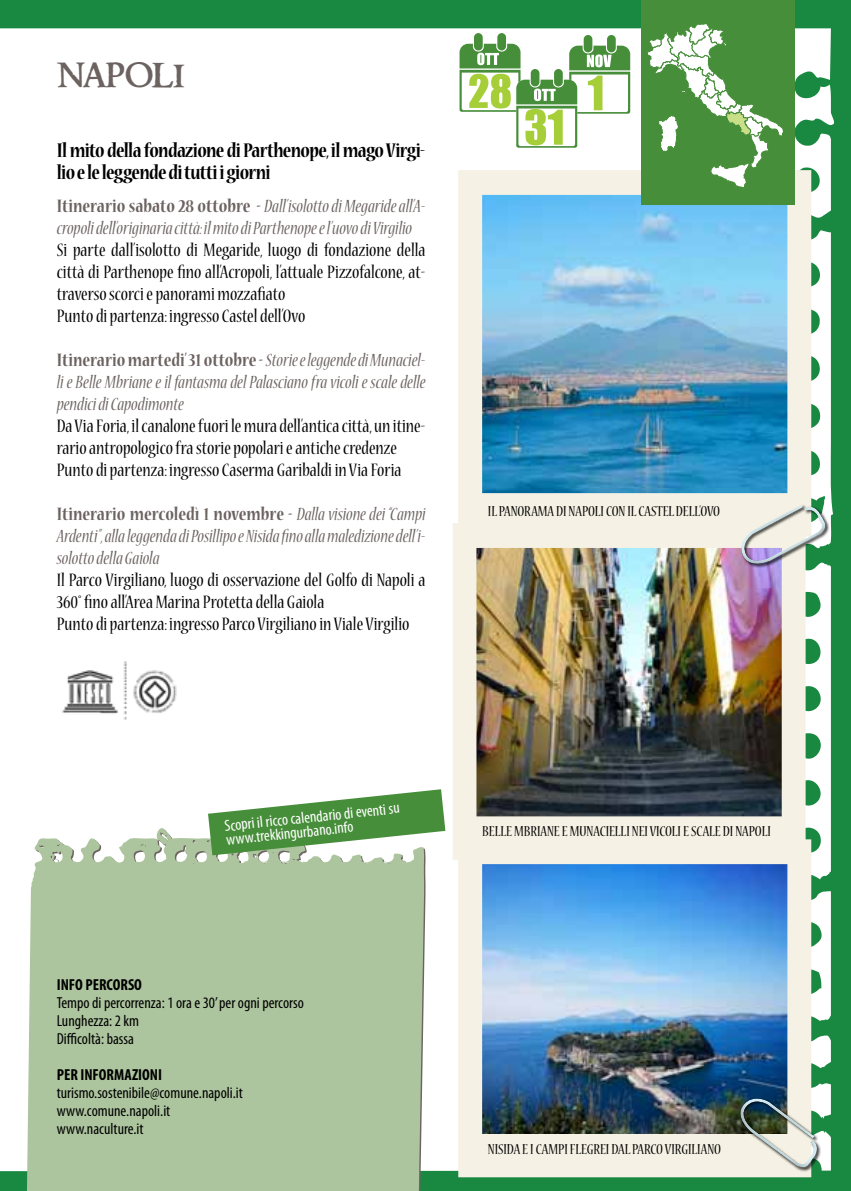
<style>
.page{position:relative;width:851px;height:1191px;background:#fff}
.page>*{position:absolute;margin:0;border:0;box-sizing:border-box;transform-origin:0 0}
.t1{font:500 40px "Ringbearer";letter-spacing:-.04em;color:#6c6361}
.t2{font:700 condensed 22px/22px "Nueva Std";letter-spacing:-.03em;color:#000}
.t3{font:condensed 20px/22px "Nueva Std";color:#000}
.t4{font:italic condensed 20px/22px "Nueva Std";color:#6c6361;text-align:justify}
.t5{font:condensed 16px/18px "Myriad Pro";color:#000}
.t6{font:condensed 16px "Nueva Std";color:#000}
.t7{font:condensed 16px/14px "Myriad Pro";color:#fff}
.t8{font:700 condensed 16px "Myriad Pro";color:#000}
.s1{font-weight:700;font-style:normal}
.s2{font-style:normal;color:#000}
</style>
<div class="page">
<div style="left:0;top:0;width:850px;height:1191px;background:#198942"></div>
<div style="left:0;top:28px;width:833px;height:1143px;background:#fff"></div>
<div style="left:24px;top:828px;width:400px;height:363px;background:#adc59e"></div>
<img style="left:458px;top:839px;width:353px;height:338px">
<img style="left:452px;top:523px;width:353px;height:336px">
<img style="left:458px;top:170px;width:353px;height:366px">
<svg style="left:733px;top:484px;width:99px;height:100px;background:#c3cbcc"></svg>
<img style="left:737px;top:1091px;width:84px;height:81px">
<div style="left:641px;top:0;width:153px;height:204px;background:#478e3a"></div>
<svg style="left:648px;top:24px;width:135px;height:163px"></svg>
<svg style="left:459px;top:33px;width:171px;height:115px;background:#c2dab3"></svg>
<img style="left:59px;top:660px;width:121px;height:59px">
<svg style="left:208px;top:789px;width:237px;height:66px;background:#88b580"></svg>
<h1 class="t1" style="left:57px;top:46px;width:130px">NAPOLI</h1>
<p class="t2" style="left:57px;top:140px;width:370px">Il mito della fondazione di Parthenope, il mago Virgi&shy;lio e le leggende di tutti i giorni</p>
<p class="t4" style="left:57px;top:196px;width:370px"><span class="s1">Itinerario sabato 28 ottobre</span> <span class="s2">-</span> Dall’isolotto di Megaride all’A&shy;cropoli dell’originaria città: il mito di Parthenope e l’uovo di Virgilio</p>
<p class="t3" style="left:57px;top:240px;width:370px">Si parte dall’isolotto di Megaride, luogo di fondazione della città di Parthenope fino all’Acropoli, l’attuale Pizzofalcone, at&shy;traverso scorci e panorami mozzafiato<br>Punto di partenza: ingresso Castel dell’Ovo</p>
<p class="t4" style="left:57px;top:350px;width:370px"><span class="s1">Itinerario martedi’ 31 ottobre</span> <span class="s2">-</span> Storie e leggende di Munaciel&shy;li e Belle Mbriane e il fantasma del Palasciano fra vicoli e scale delle pendici di Capodimonte</p>
<p class="t3" style="left:57px;top:416px;width:370px">Da Via Foria, il canalone fuori le mura dell’antica città, un itine&shy;rario antropologico fra storie popolari e antiche credenze<br>Punto di partenza: ingresso Caserma Garibaldi in Via Foria</p>
<p class="t4" style="left:57px;top:504px;width:370px"><span class="s1">Itinerario mercoledì 1 novembre</span> <span class="s2">-</span> Dalla visione dei “Campi Ardenti”, alla leggenda di Posillipo e Nisida fino alla maledizione dell’i&shy;solotto della Gaiola</p>
<p class="t3" style="left:57px;top:570px;width:370px">Il Parco Virgiliano, luogo di osservazione del Golfo di Napoli a<br>360° fino all’Area Marina Protetta della Gaiola<br>Punto di partenza: ingresso Parco Virgiliano in Viale Virgilio</p>
<p class="t6" style="left:488px;top:503px;width:227px">Il Panorama di Napoli con il Castel dell’Ovo</p>
<p class="t7" style="left:224px;top:818px;width:177px;rotate:-6deg">Scopri il ricco calendario di eventi su www.trekkingurbano.info</p>
<p class="t8" style="left:57px;top:975px;width:87px">INFO PERCORSO</p>
<p class="t5" style="left:57px;top:993px;width:249px">Tempo di percorrenza: 1 ora e 30’ per ogni percorso<br>Lunghezza: 2 km<br>Difficoltà: bassa</p>
<p class="t8" style="left:57px;top:1065px;width:107px">PER INFORMAZIONI</p>
<p class="t5" style="left:57px;top:1083px;width:188px">turismo.sostenibile@comune.napoli.it www.comune.napoli.it www.naculture.it</p>
<p class="t6" style="left:482px;top:824px;width:289px">Belle Mbriane e Munacielli nei vicoli e scale di Napoli</p>
<p class="t6" style="left:488px;top:1141px;width:13px">Nisida</p>
<p class="t6" style="left:522px;top:1141px;width:28px">e i Campi</p>
<p class="t6" style="left:570px;top:1141px;width:134px">Flegrei dal Parco Virgiliano</p>
</div>
